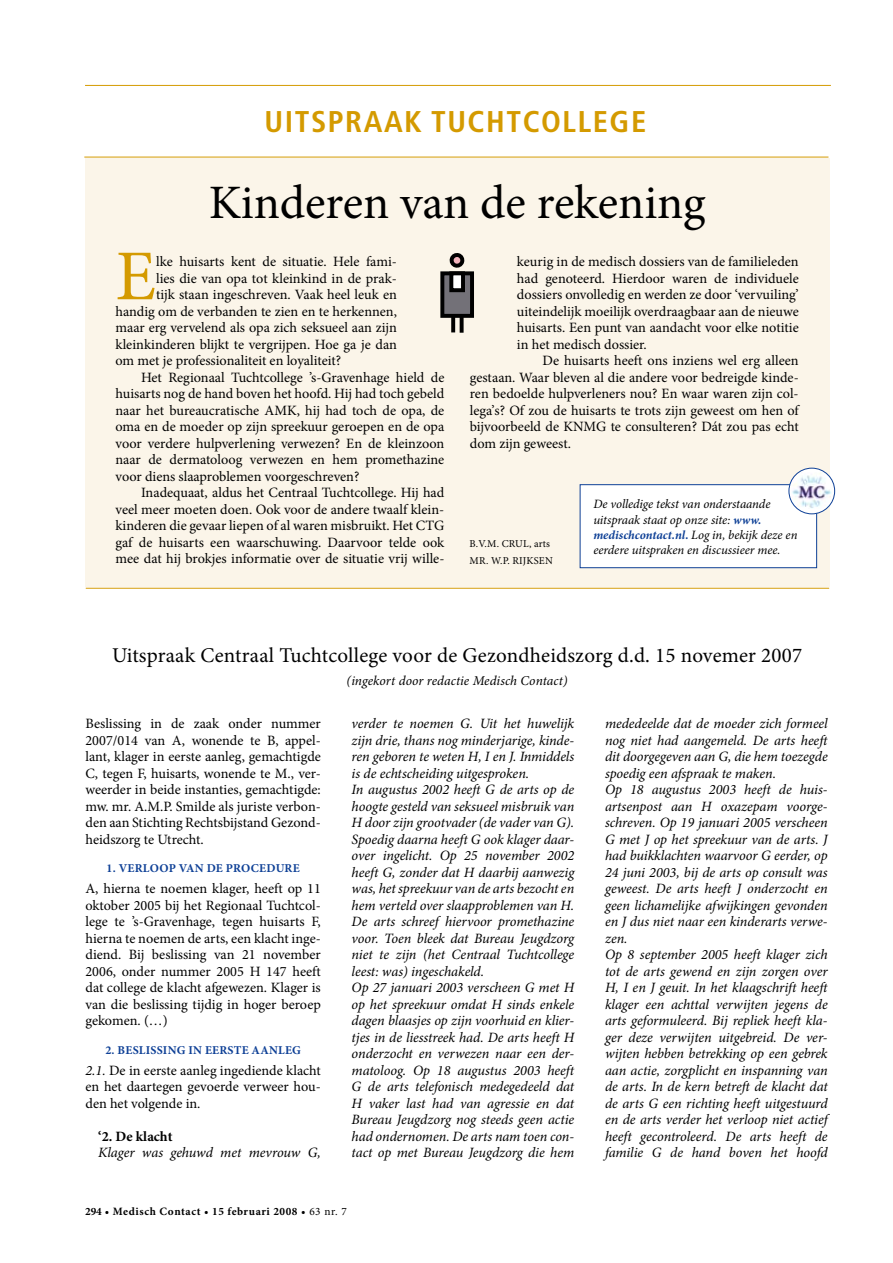
<style>
.page{position:relative;width:893px;height:1263px;background:#fff}
.page>*{position:absolute;margin:0;border:0;box-sizing:border-box;transform-origin:0 0}
.t1{font:71.55px "Minion Pro";color:#d49a00}
.t2{font:48px "Minion Pro";color:#000}
.t3{font:700 condensed 30px "Frutiger";letter-spacing:.05em;color:#d49a00}
.t4{font:21px "Minion Pro";letter-spacing:.01em;color:#000}
.t5{font:14.25px/16.5px "Minion Pro";color:#000;text-align:justify}
.t6{font:italic 14.25px/16.5px "Minion Pro";letter-spacing:-.005em;color:#000}
.t7{font:700 14.25px "Minion Pro";color:#000}
.t8{font:italic 13.5px "Minion Pro";letter-spacing:.005em;color:#000}
.t9{font:italic 12.75px/15.3px "Minion Pro";letter-spacing:-.005em;color:#000}
.t10{font:italic 700 12.45px "Minion Pro";letter-spacing:-.005em;color:#0e4096}
.t11{font:700 12px "Minion Pro";letter-spacing:.02em;color:#0e4096}
.t12{font:700 11.25px "Minion Pro";letter-spacing:.05em;color:#000}
.t13{font:10.5px/16.5px "Minion Pro";letter-spacing:.02em;color:#000}
.t14{font:6px "Helvetica";letter-spacing:.1em;color:#000}
.s1{font-weight:700;font-size:12.45px;color:#0e4096}
.s2{font-weight:400;font-size:12.75px;color:#000}
.s3{font-style:italic}
.s4{font-weight:400}
</style>
<div class="page">
<hr style="left:85px;top:85px;width:746px;height:1px;background:#d49a00">
<div style="left:85px;top:158px;width:744px;height:429px;background:#fbf5e9"></div>
<svg style="left:449px;top:253px;width:16px;height:80px"></svg>
<div style="left:440px;top:271px;width:34px;height:47px;background:#737178;border:4px solid #000"></div>
<div style="left:449px;top:271px;width:16px;height:21px;background:#fff;border:4px solid #000"></div>
<hr style="left:84px;top:157px;width:744px;height:1px;background:#d49a00">
<hr style="left:86px;top:588px;width:743px;height:1px;background:#d49a00">
<div style="left:580px;top:484px;width:237px;height:84px;background:#fff;border:1px solid #0e4096"></div>
<svg style="left:789px;top:468px;width:46px;height:46px"></svg>
<img style="left:791px;top:472px;width:40px;height:37px">
<div style="left:789px;top:468px;width:46px;height:46px;border:1px solid #0e4096;border-radius:50%"></div>
<h3 class="t3" style="left:264px;top:103px;width:383px">UITSPRAAK TUCHTCOLLEGE</h3>
<h2 class="t2" style="left:209px;top:170px;width:498px">Kinderen van de rekening</h2>
<h1 class="t1" style="left:116px;top:228px;width:42px">E</h1>
<p class="t5" style="left:156px;top:253px;width:242px">lke huisarts kent de situatie. Hele fami-</p>
<p class="t5" style="left:156px;top:270px;width:242px">lies die van opa tot kleinkind in de prak-</p>
<p class="t5" style="left:156px;top:286px;width:242px">tijk staan ingeschreven. Vaak heel leuk en</p>
<p class="t5" style="left:116px;top:303px;width:283px">handig om de verbanden te zien en te herkennen,</p>
<p class="t5" style="left:116px;top:319px;width:283px">maar erg vervelend als opa zich seksueel aan zijn</p>
<p class="t5" style="left:116px;top:336px;width:283px">kleinkinderen blijkt te vergrijpen. Hoe ga je dan</p>
<p class="t5" style="left:116px;top:352px;width:227px">om met je professionaliteit en loyaliteit?</p>
<p class="t5" style="left:141px;top:369px;width:305px">Het Regionaal Tuchtcollege ’s-Gravenhage hield de</p>
<p class="t5" style="left:116px;top:385px;width:330px">huisarts nog de hand boven het hoofd. Hij had toch gebeld</p>
<p class="t5" style="left:116px;top:402px;width:330px">naar het bureaucratische AMK, hij had toch de opa, de</p>
<p class="t5" style="left:116px;top:418px;width:330px">oma en de moeder op zijn spreekuur geroepen en de opa</p>
<p class="t5" style="left:116px;top:435px;width:330px">voor verdere hulpverlening verwezen? En de kleinzoon</p>
<p class="t5" style="left:116px;top:452px;width:330px">naar de dermatoloog verwezen en hem promethazine</p>
<p class="t5" style="left:116px;top:468px;width:245px">voor diens slaaproblemen voorgeschreven?</p>
<p class="t5" style="left:141px;top:485px;width:305px">Inadequaat, aldus het Centraal Tuchtcollege. Hij had</p>
<p class="t5" style="left:116px;top:501px;width:330px">veel meer moeten doen. Ook voor de andere twaalf klein-</p>
<p class="t5" style="left:116px;top:518px;width:330px">kinderen die gevaar liepen of al waren misbruikt. Het CTG</p>
<p class="t5" style="left:116px;top:534px;width:330px">gaf de huisarts een waarschuwing. Daarvoor telde ook</p>
<p class="t5" style="left:116px;top:551px;width:330px">mee dat hij brokjes informatie over de situatie vrij wille-</p>
<p class="t14" style="left:307px;top:349px;width:45px">over de grens</p>
<p class="t14" style="left:291px;top:477px;width:78px">onbegrijpelijke klachten</p>
<p class="t5" style="left:517px;top:253px;width:283px">keurig in de medisch dossiers van de familieleden had genoteerd. Hierdoor waren de individuele dossiers onvolledig en werden ze door ‘vervuiling’ uiteindelijk moeilijk overdraagbaar aan de nieuwe huisarts. Een punt van aandacht voor elke notitie in het medisch dossier.</p>
<p class="t5" style="left:470px;top:352px;width:330px;text-indent:73px">De huisarts heeft ons inziens wel erg alleen gestaan. Waar bleven al die andere voor bedreigde kinde&shy;ren bedoelde hulpverleners nou? En waar waren zijn col&shy;lega’s? Of zou de huisarts te trots zijn geweest om hen of bijvoorbeeld de KNMG te consulteren? Dát zou pas echt dom zijn geweest.</p>
<p class="t13" style="left:470px;top:536px;width:82px">B.V.M. Crul, arts<br>MR. w.p. rijksen</p>
<p class="t9" style="left:593px;top:496px;width:179px">De volledige tekst van onderstaande uitspraak staat op onze site: <span class="s1">www.</span></p>
<p class="t10" style="left:593px;top:526px;width:206px">medischcontact.nl. <span class="s2">Log in, bekijk deze en</span></p>
<p class="t9" style="left:593px;top:542px;width:189px">eerdere uitspraken en discussieer mee.</p>
<h3 class="t4" style="left:112px;top:642px;width:692px">Uitspraak Centraal Tuchtcollege voor de Gezondheidszorg d.d. 15 novemer 2007</h3>
<p class="t8" style="left:347px;top:671px;width:222px">(ingekort door redactie Medisch Contact)</p>
<p class="t5" style="left:85px;top:716px;width:237px">Beslissing in de zaak onder nummer 2007/014 van A, wonende te B, appel&shy;lant, klager in eerste aanleg, gemachtigde C, tegen F, huisarts, wonende te M., ver&shy;weerder in beide instanties, gemachtigde: mw. mr. A.M.P. Smilde als juriste verbon&shy;den aan Stichting Rechtsbijstand Gezond&shy;heidszorg te Utrecht.</p>
<p class="t11" style="left:107px;top:860px;width:195px">1. VERLOOP VAN DE PROCEDURE</p>
<p class="t5" style="left:85px;top:881px;width:237px">A, hierna te noemen klager, heeft op 11 oktober 2005 bij het Regionaal Tuchtcol&shy;lege te ’s-Gravenhage, tegen huisarts F, hierna te noemen de arts, een klacht inge&shy;diend. Bij beslissing van 21 november 2006, onder nummer 2005 H 147 heeft dat college de klacht afgewezen. Klager is van die beslissing tijdig in hoger beroep gekomen. (…)</p>
<p class="t11" style="left:105px;top:1042px;width:197px">2. BESLISSING IN EERSTE AANLEG</p>
<p class="t5" style="left:85px;top:1062px;width:237px"><span class="s3">2.1.</span> De in eerste aanleg ingediende klacht en het daartegen gevoerde verweer hou&shy;den het volgende in.</p>
<p class="t7" style="left:98px;top:1126px;width:76px">‘2. DE KLACHT</p>
<p class="t6" style="left:98px;top:1144px;width:224px">Klager was gehuwd met mevrouw G,</p>
<p class="t6" style="left:352px;top:715px;width:224px">verder te noemen G. Uit het huwelijk zijn drie, thans nog minderjarige, kinde&shy;ren geboren te weten H, I en J. Inmiddels is de echtscheiding uitgesproken.<br>In augustus 2002 heeft G de arts op de hoogte gesteld van seksueel misbruik van H door zijn grootvader (de vader van G).<br>Spoedig daarna heeft G ook klager daar&shy;over ingelicht. Op 25 november 2002 heeft G, zonder dat H daarbij aanwezig was, het spreekuur van de arts bezocht en hem verteld over slaapproblemen van H.<br>De arts schreef hiervoor promethazine voor. Toen bleek dat Bureau Jeugdzorg niet te zijn (het Centraal Tuchtcollege leest: was) ingeschakeld.<br>Op 27 januari 2003 verscheen G met H op het spreekuur omdat H sinds enkele dagen blaasjes op zijn voorhuid en klier&shy;tjes in de liesstreek had. De arts heeft H onderzocht en verwezen naar een der&shy;matoloog. Op 18 augustus 2003 heeft G de arts telefonisch medegedeeld dat H vaker last had van agressie en dat Bureau Jeugdzorg nog steeds geen actie had ondernomen. De arts nam toen con&shy;tact op met Bureau Jeugdzorg die hem</p>
<p class="t6" style="left:605px;top:715px;width:224px">mededeelde dat de moeder zich formeel nog niet had aangemeld. De arts heeft dit doorgegeven aan G, die hem toezegde spoedig een afspraak te maken.<br>Op 18 augustus 2003 heeft de huis&shy;artsenpost aan H oxazepam voorge&shy;schreven. Op 19 januari 2005 verscheen G met J op het spreekuur van de arts. J had buikklachten waarvoor G eerder, op 24 juni 2003, bij de arts op consult was geweest. De arts heeft J onderzocht en geen lichamelijke afwijkingen gevonden en J dus niet naar een kinderarts verwe&shy;zen.<br>Op 8 september 2005 heeft klager zich tot de arts gewend en zijn zorgen over H, I en J geuit. In het klaagschrift heeft klager een achttal verwijten jegens de arts geformuleerd. Bij repliek heeft kla&shy;ger deze verwijten uitgebreid. De ver&shy;wijten hebben betrekking op een gebrek aan actie, zorgplicht en inspanning van de arts. In de kern betreft de klacht dat de arts G een richting heeft uitgestuurd en de arts verder het verloop niet actief heeft gecontroleerd. De arts heeft de familie G de hand boven het hoofd</p>
<p class="t14" style="left:697px;top:732px;width:30px">medisein</p>
<p class="t14" style="left:439px;top:732px;width:36px">arts en net</p>
<p class="t12" style="left:85px;top:1203px;width:263px">294 • MEDISCH CONTACT • 15 FEBRUARI 2008 • <span class="s4">63 nr. 7</span></p>
</div>
